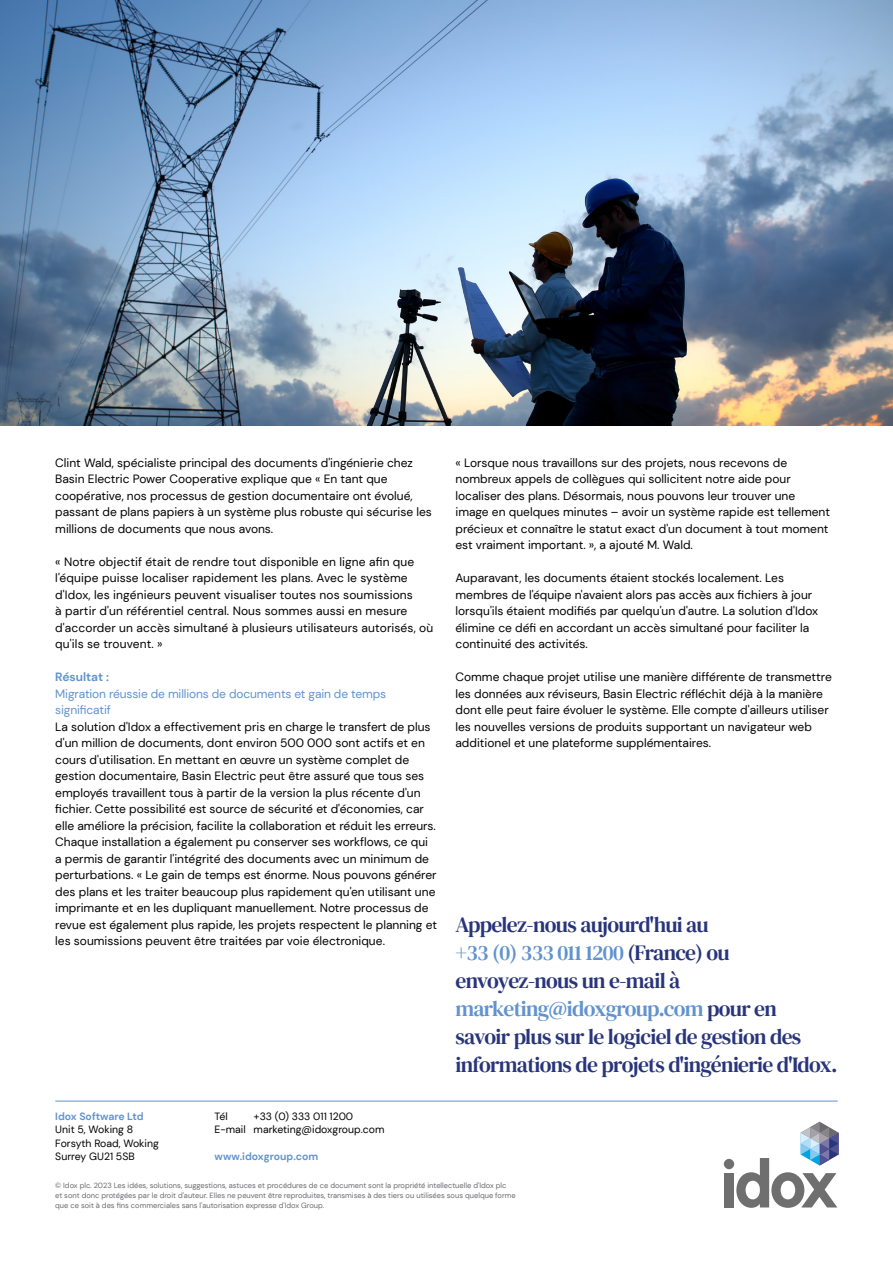
<style>
.page{position:relative;width:893px;height:1263px;background:#fff}
.page>*{position:absolute;margin:0;border:0;box-sizing:border-box;transform-origin:0 0}
.t1{font:21.6px/28px "DM Serif Text";letter-spacing:-.03em;color:#29357b}
.t2{font:12px/16.5px "DM Sans";color:#000}
.t3{font:12px/16.5px "DM Sans";letter-spacing:-.01em;color:#6193ce}
.t4{font:700 12px "DM Sans";color:#6193ce}
.t5{font:10.5px/13.5px "DM Sans";color:#000}
.t6{font:700 10.5px "DM Sans";color:#6193ce}
.t7{font:7.5px/9.8px "DM Sans";color:#6b696e}
.s1{color:#6193ce}
</style>
<div class="page">
<hr style="left:55px;top:1101px;width:783px;height:1px;background:#6193ce">
<svg style="left:736px;top:1122px;width:103px;height:86px"></svg>
<div style="left:724px;top:1173px;width:10px;height:34px;background:#706f6f"></div>
<div style="left:724px;top:1159px;width:10px;height:10px;background:#706f6f;border-radius:50%"></div>
<img style="left:0;top:0;width:893px;height:425px">
<p class="t2" style="left:55px;top:454px;width:378px">Clint Wald, spécialiste principal des documents d'ingénierie chez Basin Electric Power Cooperative explique que « En tant que coopérative, nos processus de gestion documentaire ont évolué, passant de plans papiers à un système plus robuste qui sécurise les millions de documents que nous avons.</p>
<p class="t2" style="left:55px;top:553px;width:380px">« Notre objectif était de rendre tout disponible en ligne afin que l'équipe puisse localiser rapidement les plans. Avec le système d'Idox, les ingénieurs peuvent visualiser toutes nos soumissions<br>à partir d'un référentiel central. Nous sommes aussi en mesure d'accorder un accès simultané à plusieurs utilisateurs autorisés, où qu'ils se trouvent. »</p>
<p class="t4" style="left:55px;top:670px;width:55px">Résultat :</p>
<p class="t3" style="left:55px;top:685px;width:332px">Migration réussie de millions de documents et gain de temps significatif</p>
<p class="t2" style="left:55px;top:718px;width:383px">La solution d'Idox a effectivement pris en charge le transfert de plus d'un million de documents, dont environ 500 000 sont actifs et en cours d'utilisation. En mettant en œuvre un système complet de gestion documentaire, Basin Electric peut être assuré que tous ses employés travaillent tous à partir de la version la plus récente d'un fichier. Cette possibilité est source de sécurité et d'économies, car elle améliore la précision, facilite la collaboration et réduit les erreurs.<br>Chaque installation a également pu conserver ses workflows, ce qui a permis de garantir l'intégrité des documents avec un minimum de perturbations. « Le gain de temps est énorme. Nous pouvons générer des plans et les traiter beaucoup plus rapidement qu'en utilisant une imprimante et en les dupliquant manuellement. Notre processus de revue est également plus rapide, les projets respectent le planning et les soumissions peuvent être traitées par voie électronique.</p>
<p class="t2" style="left:455px;top:454px;width:376px">« Lorsque nous travaillons sur des projets, nous recevons de nombreux appels de collègues qui sollicitent notre aide pour localiser des plans. Désormais, nous pouvons leur trouver une image en quelques minutes – avoir un système rapide est tellement précieux et connaître le statut exact d'un document à tout moment est vraiment important. », a ajouté M. Wald.</p>
<p class="t2" style="left:455px;top:570px;width:364px">Auparavant, les documents étaient stockés localement. Les membres de l'équipe n'avaient alors pas accès aux fichiers à jour lorsqu'ils étaient modifiés par quelqu'un d'autre. La solution d'Idox élimine ce défi en accordant un accès simultané pour faciliter la continuité des activités.</p>
<p class="t2" style="left:455px;top:669px;width:378px">Comme chaque projet utilise une manière différente de transmettre les données aux réviseurs, Basin Electric réfléchit déjà à la manière dont elle peut faire évoluer le système. Elle compte d'ailleurs utiliser les nouvelles versions de produits supportant un navigateur web additionel et une plateforme supplémentaires.</p>
<h1 class="t1" style="left:455px;top:911px;width:384px">Appelez-nous aujourd'hui au<br><span class="s1">+33 (0) 333 011 1200</span> (France) ou envoyez-nous un e-mail à <span class="s1">marketing@idoxgroup.com</span> pour en<br>savoir plus sur le logiciel de gestion des informations de projets d'ingénierie d'Idox.</h1>
<p class="t5" style="left:215px;top:1109px;width:171px;text-indent:39px">+33 (0) 333 011 1200<br>E-mail marketing@idoxgroup.com</p>
<p class="t6" style="left:215px;top:1150px;width:105px">www.idoxgroup.com</p>
<p class="t5" style="left:215px;top:1109px;width:15px">Tél</p>
<p class="t6" style="left:55px;top:1109px;width:90px">Idox Software Ltd</p>
<p class="t5" style="left:55px;top:1123px;width:105px">Unit 5, Woking 8<br>Forsyth Road, Woking<br>Surrey GU21 5SB</p>
<p class="t7" style="left:55px;top:1180px;width:462px">© Idox plc. 2023 Les idées, solutions, suggestions, astuces et procédures de ce document sont la propriété intellectuelle d'Idox plc<br>et sont donc protégées par le droit d'auteur. Elles ne peuvent être reproduites, transmises à des tiers ou utilisées sous quelque forme que ce soit à des fins commerciales sans l'autorisation expresse d'Idox Group.</p>
</div>
